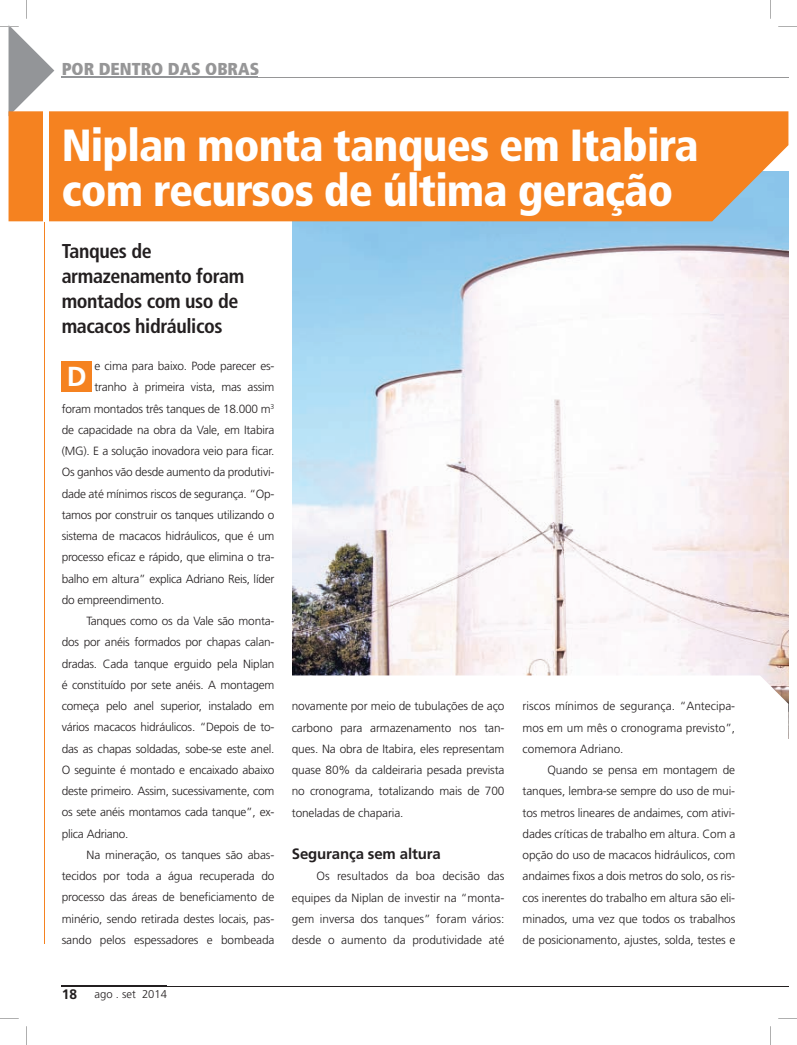
<style>
.page{position:relative;width:797px;height:1045px;background:#fff}
.page>*{position:absolute;margin:0;border:0;box-sizing:border-box;transform-origin:0 0}
.t1{font:900 condensed 45px/45px "Frutiger LT Std";letter-spacing:-.02em;color:#fff}
.t2{font:700 27.5px "Frutiger";color:#fff}
.t3{font:700 condensed 20px/25px "Frutiger LT Std";letter-spacing:-.02em;color:#231f20}
.t4{font:900 condensed 17.25px "Frutiger LT Std";color:#969697}
.t5{font:700 15px "Frutiger";letter-spacing:-.01em;color:#231f20}
.t6{font:700 13.75px "Frutiger";color:#231f20}
.t7{font:300 11.88px/21.2px "Frutiger";letter-spacing:-.02em;color:#231f20;text-align:justify}
.t8{font:300 11.25px "Frutiger";color:#231f20}
</style>
<div class="page">
<img style="left:292px;top:221px;width:496px;height:454px">
<svg style="left:292px;top:675px;width:496px;height:29px"></svg>
<hr style="left:44px;top:111px;width:1px;height:833px;background:#f58220">
<hr style="left:62px;top:77px;width:726px;height:1px;background:#969697">
<hr style="left:62px;top:986px;width:708px;height:1px;background:#231f20">
<div style="left:62px;top:361px;width:30px;height:30px;background:#f58220"></div>
<svg style="left:770px;top:986px;width:18px;height:1px"></svg>
<div style="left:9px;top:111px;width:779px;height:110px;background:#f58220"></div>
<div style="left:44px;top:111px;width:5px;height:110px;background:#fff"></div>
<hr style="left:62px;top:985px;width:105px;height:1px;background:#231f20">
<svg style="left:770px;top:0;width:1px;height:19px"></svg>
<svg style="left:26px;top:0;width:1px;height:19px"></svg>
<svg style="left:778px;top:26px;width:19px;height:1px"></svg>
<svg style="left:0;top:25px;width:54px;height:91px"></svg>
<svg style="left:778px;top:1018px;width:19px;height:1px"></svg>
<svg style="left:0;top:1018px;width:19px;height:1px"></svg>
<svg style="left:770px;top:1026px;width:1px;height:19px"></svg>
<svg style="left:26px;top:1026px;width:1px;height:19px"></svg>
<h3 class="t4" style="left:62px;top:58px;width:199px">POR DENTRO DAS OBRAS</h3>
<h1 class="t1" style="left:62px;top:122px;width:638px">Niplan monta tanques em Itabira com recursos de última geração</h1>
<h3 class="t3" style="left:62px;top:238px;width:184px">Tanques de armazenamento foram montados com uso de macacos hidráulicos</h3>
<h2 class="t2" style="left:67px;top:360px;width:21px">D</h2>
<p class="t7" style="left:94px;top:355px;width:181px">e cima para baixo. Pode parecer es-</p>
<p class="t7" style="left:94px;top:377px;width:181px">tranho à primeira vista, mas assim</p>
<p class="t7" style="left:62px;top:398px;width:214px">foram montados três tanques de 18.000 m<sup>3</sup></p>
<p class="t7" style="left:62px;top:419px;width:214px">de capacidade na obra da Vale, em Itabira</p>
<p class="t7" style="left:62px;top:440px;width:214px">(MG). E a solução inovadora veio para ficar.</p>
<p class="t7" style="left:62px;top:461px;width:214px">Os ganhos vão desde aumento da produtivi-</p>
<p class="t7" style="left:62px;top:483px;width:214px">dade até mínimos riscos de segurança. “Op-</p>
<p class="t7" style="left:62px;top:504px;width:214px">tamos por construir os tanques utilizando o</p>
<p class="t7" style="left:62px;top:525px;width:214px">sistema de macacos hidráulicos, que é um</p>
<p class="t7" style="left:62px;top:546px;width:214px">processo eficaz e rápido, que elimina o tra-</p>
<p class="t7" style="left:62px;top:568px;width:214px">balho em altura” explica Adriano Reis, líder</p>
<p class="t7" style="left:62px;top:589px;width:104px">do empreendimento.</p>
<p class="t7" style="left:86px;top:610px;width:189px">Tanques como os da Vale são monta-</p>
<p class="t7" style="left:62px;top:631px;width:214px">dos por anéis formados por chapas calan-</p>
<p class="t7" style="left:62px;top:653px;width:214px">dradas. Cada tanque erguido pela Niplan</p>
<p class="t7" style="left:62px;top:674px;width:214px">é constituído por sete anéis. A montagem</p>
<p class="t7" style="left:62px;top:695px;width:214px">começa pelo anel superior, instalado em</p>
<p class="t7" style="left:62px;top:716px;width:214px">vários macacos hidráulicos. “Depois de to-</p>
<p class="t7" style="left:62px;top:738px;width:214px">das as chapas soldadas, sobe-se este anel.</p>
<p class="t7" style="left:62px;top:759px;width:214px">O seguinte é montado e encaixado abaixo</p>
<p class="t7" style="left:62px;top:780px;width:214px">deste primeiro. Assim, sucessivamente, com</p>
<p class="t7" style="left:62px;top:801px;width:214px">os sete anéis montamos cada tanque”, ex-</p>
<p class="t7" style="left:62px;top:823px;width:68px">plica Adriano.</p>
<p class="t7" style="left:86px;top:844px;width:189px">Na mineração, os tanques são abas-</p>
<p class="t7" style="left:62px;top:865px;width:214px">tecidos por toda a água recuperada do</p>
<p class="t7" style="left:62px;top:886px;width:214px">processo das áreas de beneficiamento de</p>
<p class="t7" style="left:62px;top:908px;width:214px">minério, sendo retirada destes locais, pas-</p>
<p class="t7" style="left:62px;top:929px;width:214px">sando pelos espessadores e bombeada</p>
<p class="t6" style="left:62px;top:986px;width:17px">18</p>
<p class="t8" style="left:94px;top:988px;width:74px">ago . set 2014</p>
<p class="t7" style="left:292px;top:695px;width:214px">novamente por meio de tubulações de aço carbono para armazenamento nos tan&shy;ques. Na obra de Itabira, eles representam quase 80% da caldeiraria pesada prevista no cronograma, totalizando mais de 700 toneladas de chaparia.</p>
<p class="t5" style="left:292px;top:845px;width:150px">Segurança sem altura</p>
<p class="t7" style="left:292px;top:865px;width:214px;text-indent:25px">Os resultados da boa decisão das equipes da Niplan de investir na “monta&shy;gem inversa dos tanques” foram vários: desde o aumento da produtividade até</p>
<p class="t7" style="left:522px;top:695px;width:214px">riscos mínimos de segurança. “Antecipa&shy;mos em um mês o cronograma previsto”, comemora Adriano.</p>
<p class="t7" style="left:522px;top:759px;width:214px;text-indent:25px">Quando se pensa em montagem de tanques, lembra-se sempre do uso de mui&shy;tos metros lineares de andaimes, com ativi&shy;dades críticas de trabalho em altura. Com a opção do uso de macacos hidráulicos, com andaimes fixos a dois metros do solo, os ris&shy;cos inerentes do trabalho em altura são eli&shy;minados, uma vez que todos os trabalhos de posicionamento, ajustes, solda, testes e</p>
</div>
